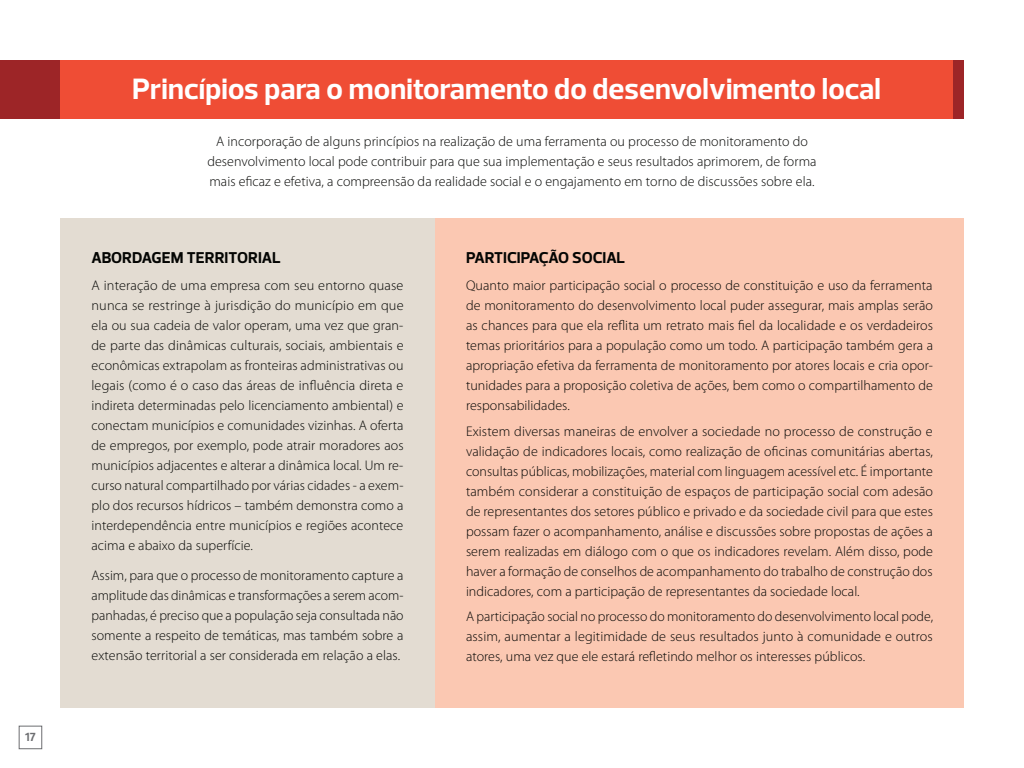
<style>
.page{position:relative;width:1024px;height:768px;background:#fff}
.page>*{position:absolute;margin:0;border:0;box-sizing:border-box;transform-origin:0 0}
.t1{font:700 30px "Prelo";letter-spacing:.005em;color:#fff}
.t2{font:700 16px "Prelo";letter-spacing:-.01em;color:#040503}
.t3{font:300 14px/20px "Myriad Pro";letter-spacing:.005em;color:#040503;text-align:justify}
.t4{font:700 12px "Prelo";color:#6c6d70}
</style>
<div class="page">
<div style="left:19px;top:726px;width:23px;height:23px;border:1px solid #6c6d70"></div>
<div style="left:60px;top:218px;width:375px;height:490px;background:#e3dcd2"></div>
<div style="left:435px;top:218px;width:529px;height:490px;background:#fbc8b2"></div>
<div style="left:0;top:60px;width:956px;height:59px;background:#ef4d35"></div>
<div style="left:953px;top:60px;width:11px;height:59px;background:#9d2527"></div>
<div style="left:0;top:60px;width:60px;height:59px;background:#9d2527"></div>
<p class="t4" style="left:25px;top:730px;width:12px">17</p>
<h1 class="t1" style="left:132px;top:70px;width:750px">Princípios para o monitoramento do desenvolvimento local</h1>
<p class="t3" style="left:207px;top:131px;width:611px;text-align:center">A incorporação de alguns princípios na realização de uma ferramenta ou processo de monitoramento do desenvolvimento local pode contribuir para que sua implementação e seus resultados aprimorem, de forma mais eficaz e efetiva, a compreensão da realidade social e o engajamento em torno de discussões sobre ela.</p>
<p class="t2" style="left:92px;top:248px;width:191px">ABORDAGEM TERRITORIAL</p>
<p class="t3" style="left:92px;top:275px;width:314px">A interação de uma empresa com seu entorno quase nunca se restringe à jurisdição do município em que ela ou sua cadeia de valor operam, uma vez que gran&shy;de parte das dinâmicas culturais, sociais, ambientais e econômicas extrapolam as fronteiras administrativas ou legais (como é o caso das áreas de influência direta e indireta determinadas pelo licenciamento ambiental) e conectam municípios e comunidades vizinhas. A oferta de empregos, por exemplo, pode atrair moradores aos municípios adjacentes e alterar a dinâmica local. Um re&shy;curso natural compartilhado por várias cidades - a exem&shy;plo dos recursos hídricos – também demonstra como a interdependência entre municípios e regiões acontece acima e abaixo da superfície.</p>
<p class="t3" style="left:92px;top:565px;width:314px">Assim, para que o processo de monitoramento capture a amplitude das dinâmicas e transformações a serem acom&shy;panhadas, é preciso que a população seja consultada não somente a respeito de temáticas, mas também sobre a extensão territorial a ser considerada em relação a elas.</p>
<p class="t2" style="left:466px;top:248px;width:161px">PARTICIPAÇÃO SOCIAL</p>
<p class="t3" style="left:466px;top:275px;width:469px">Quanto maior participação social o processo de constituição e uso da ferramenta de monitoramento do desenvolvimento local puder assegurar, mais amplas serão as chances para que ela reflita um retrato mais fiel da localidade e os verdadeiros temas prioritários para a população como um todo. A participação também gera a apropriação efetiva da ferramenta de monitoramento por atores locais e cria opor&shy;tunidades para a proposição coletiva de ações, bem como o compartilhamento de responsabilidades.</p>
<p class="t3" style="left:466px;top:421px;width:469px">Existem diversas maneiras de envolver a sociedade no processo de construção e validação de indicadores locais, como realização de oficinas comunitárias abertas, consultas públicas, mobilizações, material com linguagem acessível etc. É importante também considerar a constituição de espaços de participação social com adesão de representantes dos setores público e privado e da sociedade civil para que estes possam fazer o acompanhamento, análise e discussões sobre propostas de ações a serem realizadas em diálogo com o que os indicadores revelam. Além disso, pode haver a formação de conselhos de acompanhamento do trabalho de construção dos indicadores, com a participação de representantes da sociedade local.</p>
<p class="t3" style="left:466px;top:606px;width:469px">A participação social no processo do monitoramento do desenvolvimento local pode, assim, aumentar a legitimidade de seus resultados junto à comunidade e outros atores, uma vez que ele estará refletindo melhor os interesses públicos.</p>
</div>
